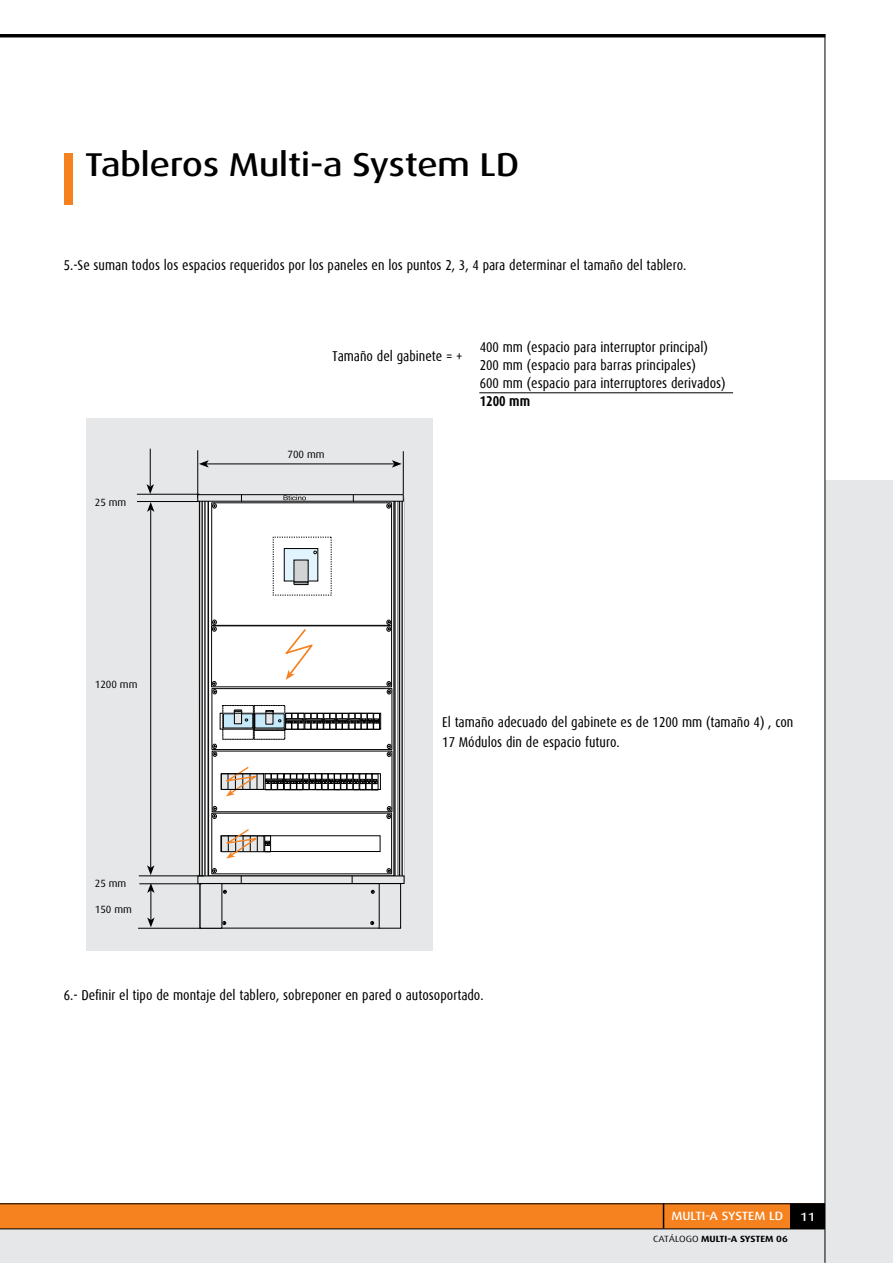
<style>
.page{position:relative;width:893px;height:1263px;background:#fff}
.page>*{position:absolute;margin:0;border:0;box-sizing:border-box;transform-origin:0 0}
.t1{font:500 33px "Dax Wide";color:#000}
.t2{font:14.25px/18px "B Tcond";color:#000}
.t3{font:700 14.25px "B Tcond";color:#000}
.t4{font:500 12px "Dax Wide";color:#fff}
.t5{font:10.5px "Dax";color:#000}
.t6{font:700 9px "Dax Wide";letter-spacing:-.005em;color:#000}
.s1{font-weight:400}
</style>
<div class="page">
<div style="left:0;top:480px;width:893px;height:783px;background:#e6e7e8"></div>
<div style="left:0;top:37px;width:825px;height:1166px;background:#fff"></div>
<div style="left:86px;top:418px;width:347px;height:533px;background:#e6e7e8"></div>
<hr style="left:0;top:34px;width:825px;height:3px;background:#000">
<hr style="left:825px;top:34px;width:1px;height:1229px;background:#000">
<hr style="left:479px;top:392px;width:254px;height:1px;background:#000">
<div style="left:208px;top:501px;width:186px;height:375px;background:#fff"></div>
<hr style="left:403px;top:451px;width:1px;height:48px;background:#000">
<hr style="left:197px;top:450px;width:1px;height:48px;background:#000">
<hr style="left:206px;top:464px;width:188px;height:1px;background:#000">
<svg style="left:199px;top:460px;width:10px;height:8px"></svg>
<svg style="left:392px;top:460px;width:10px;height:8px"></svg>
<hr style="left:137px;top:501px;width:63px;height:1px;background:#000">
<hr style="left:150px;top:509px;width:1px;height:359px;background:#000">
<svg style="left:147px;top:865px;width:7px;height:10px"></svg>
<svg style="left:147px;top:502px;width:7px;height:10px"></svg>
<svg style="left:394px;top:502px;width:10px;height:373px;background:#898989"></svg>
<svg style="left:199px;top:502px;width:9px;height:373px;background:#878787"></svg>
<div style="left:208px;top:497px;width:186px;height:379px;border:1px solid #000"></div>
<div style="left:198px;top:495px;width:205px;height:6px;background:#e6e7e8"></div>
<div style="left:197px;top:494px;width:207px;height:8px;border:1px solid #000"></div>
<svg style="left:283px;top:495px;width:23px;height:5px"></svg>
<div style="left:378px;top:883px;width:23px;height:46px;border:1px solid #000"></div>
<svg style="left:371px;top:884px;width:12px;height:9px"></svg>
<div style="left:197px;top:875px;width:207px;height:9px;border:1px solid #000"></div>
<svg style="left:212px;top:620px;width:4px;height:11px"></svg>
<svg style="left:387px;top:620px;width:4px;height:11px"></svg>
<div style="left:284px;top:548px;width:34px;height:33px;background:#e2f4fd"></div>
<div style="left:284px;top:548px;width:34px;height:33px;border:1px solid #000"></div>
<div style="left:294px;top:560px;width:14px;height:22px;background:#d1d3d4"></div>
<svg style="left:293px;top:582px;width:15px;height:3px"></svg>
<hr style="left:139px;top:875px;width:65px;height:1px;background:#000">
<div style="left:212px;top:688px;width:180px;height:62px;border:1px solid #000"></div>
<svg style="left:387px;top:681px;width:4px;height:13px"></svg>
<svg style="left:212px;top:681px;width:5px;height:13px"></svg>
<div style="left:220px;top:713px;width:161px;height:16px;border:1px solid #000"></div>
<div style="left:254px;top:705px;width:31px;height:34px;border:1px dashed #000"></div>
<div style="left:223px;top:705px;width:30px;height:34px;border:1px dashed #000"></div>
<div style="left:223px;top:714px;width:30px;height:14px;background:#c7eafb"></div>
<div style="left:223px;top:714px;width:30px;height:14px;border:1px solid #000"></div>
<div style="left:373px;top:713px;width:7px;height:17px;border:1px solid #000"></div>
<svg style="left:234px;top:710px;width:145px;height:21px"></svg>
<div style="left:221px;top:774px;width:43px;height:15px;background:#e6e7e8"></div>
<div style="left:221px;top:774px;width:43px;height:15px;border:1px solid #000"></div>
<svg style="left:225px;top:767px;width:33px;height:29px"></svg>
<div style="left:284px;top:774px;width:6px;height:16px;border:1px solid #000"></div>
<div style="left:290px;top:774px;width:7px;height:16px;border:1px solid #000"></div>
<div style="left:297px;top:774px;width:6px;height:16px;border:1px solid #000"></div>
<div style="left:265px;top:773px;width:6px;height:17px;border:1px solid #000"></div>
<div style="left:271px;top:773px;width:6px;height:17px;border:1px solid #000"></div>
<div style="left:278px;top:773px;width:6px;height:17px;border:1px solid #000"></div>
<div style="left:303px;top:773px;width:6px;height:17px;border:1px solid #000"></div>
<div style="left:309px;top:773px;width:6px;height:17px;border:1px solid #000"></div>
<div style="left:315px;top:773px;width:7px;height:17px;border:1px solid #000"></div>
<div style="left:322px;top:774px;width:6px;height:16px;border:1px solid #000"></div>
<div style="left:328px;top:773px;width:6px;height:17px;border:1px solid #000"></div>
<div style="left:334px;top:774px;width:7px;height:16px;border:1px solid #000"></div>
<div style="left:341px;top:774px;width:6px;height:16px;border:1px solid #000"></div>
<div style="left:347px;top:773px;width:6px;height:17px;border:1px solid #000"></div>
<div style="left:353px;top:774px;width:6px;height:16px;border:1px solid #000"></div>
<div style="left:221px;top:774px;width:159px;height:15px;border:1px solid #000"></div>
<svg style="left:387px;top:744px;width:4px;height:12px"></svg>
<svg style="left:213px;top:744px;width:4px;height:12px"></svg>
<svg style="left:387px;top:868px;width:4px;height:5px"></svg>
<svg style="left:387px;top:806px;width:4px;height:12px"></svg>
<svg style="left:213px;top:806px;width:4px;height:12px"></svg>
<svg style="left:212px;top:868px;width:4px;height:5px"></svg>
<div style="left:222px;top:836px;width:42px;height:16px;background:#e6e7e8"></div>
<svg style="left:225px;top:829px;width:33px;height:30px"></svg>
<div style="left:211px;top:626px;width:181px;height:61px;border:1px solid #000"></div>
<svg style="left:284px;top:627px;width:31px;height:53px"></svg>
<hr style="left:137px;top:494px;width:63px;height:1px;background:#000">
<hr style="left:150px;top:449px;width:1px;height:38px;background:#000">
<svg style="left:147px;top:484px;width:7px;height:10px"></svg>
<hr style="left:139px;top:883px;width:63px;height:1px;background:#000">
<hr style="left:151px;top:890px;width:1px;height:30px;background:#000">
<svg style="left:147px;top:917px;width:8px;height:10px"></svg>
<svg style="left:147px;top:883px;width:8px;height:10px"></svg>
<hr style="left:138px;top:928px;width:63px;height:1px;background:#000">
<div style="left:360px;top:774px;width:6px;height:16px;border:1px solid #000"></div>
<div style="left:366px;top:774px;width:6px;height:16px;border:1px solid #000"></div>
<div style="left:372px;top:774px;width:6px;height:16px;border:1px solid #000"></div>
<svg style="left:265px;top:779px;width:113px;height:5px"></svg>
<div style="left:265px;top:835px;width:6px;height:17px;border:1px solid #000"></div>
<svg style="left:265px;top:841px;width:5px;height:5px"></svg>
<svg style="left:0;top:1203px;width:825px;height:26px;background:#dc741b"></svg>
<div style="left:64px;top:153px;width:8px;height:51px;background:#f5821f"></div>
<h1 class="t1" style="left:85px;top:146px;width:435px">Tableros Multi-a System LD</h1>
<p class="t2" style="left:64px;top:256px;width:624px">5.-Se suman todos los espacios requeridos por los paneles en los puntos 2, 3, 4 para determinar el tamaño del tablero.</p>
<p class="t5" style="left:95px;top:497px;width:33px">25 mm</p>
<p class="t5" style="left:95px;top:678px;width:44px">1200 mm</p>
<p class="t5" style="left:95px;top:878px;width:33px">25 mm</p>
<p class="t5" style="left:95px;top:903px;width:39px">150 mm</p>
<p class="t2" style="left:333px;top:347px;width:132px">Tamaño del gabinete = +</p>
<p class="t5" style="left:287px;top:449px;width:39px">700 mm</p>
<p class="t2" style="left:480px;top:338px;width:247px">400 mm (espacio para interruptor principal)<br>200 mm (espacio para barras principales)<br>600 mm (espacio para interruptores derivados)</p>
<p class="t3" style="left:480px;top:393px;width:52px">1200 mm</p>
<p class="t2" style="left:442px;top:713px;width:353px;line-height:19.5px">El tamaño adecuado del gabinete es de 1200 mm (tamaño 4) , con<br>17 Módulos din de espacio futuro.</p>
<p class="t2" style="left:64px;top:986px;width:421px">6.- Definir el tipo de montaje del tablero, sobreponer en pared o autosoportado.</p>
<p class="t4" style="left:671px;top:1209px;width:113px">MULTI-A SYSTEM LD</p>
<p class="t6" style="left:653px;top:1234px;width:136px"><span class="s1">CATÁLOGO</span> MULTI-A SYSTEM 06</p>
<p class="t4" style="left:800px;top:1210px;width:16px">11</p>
</div>
